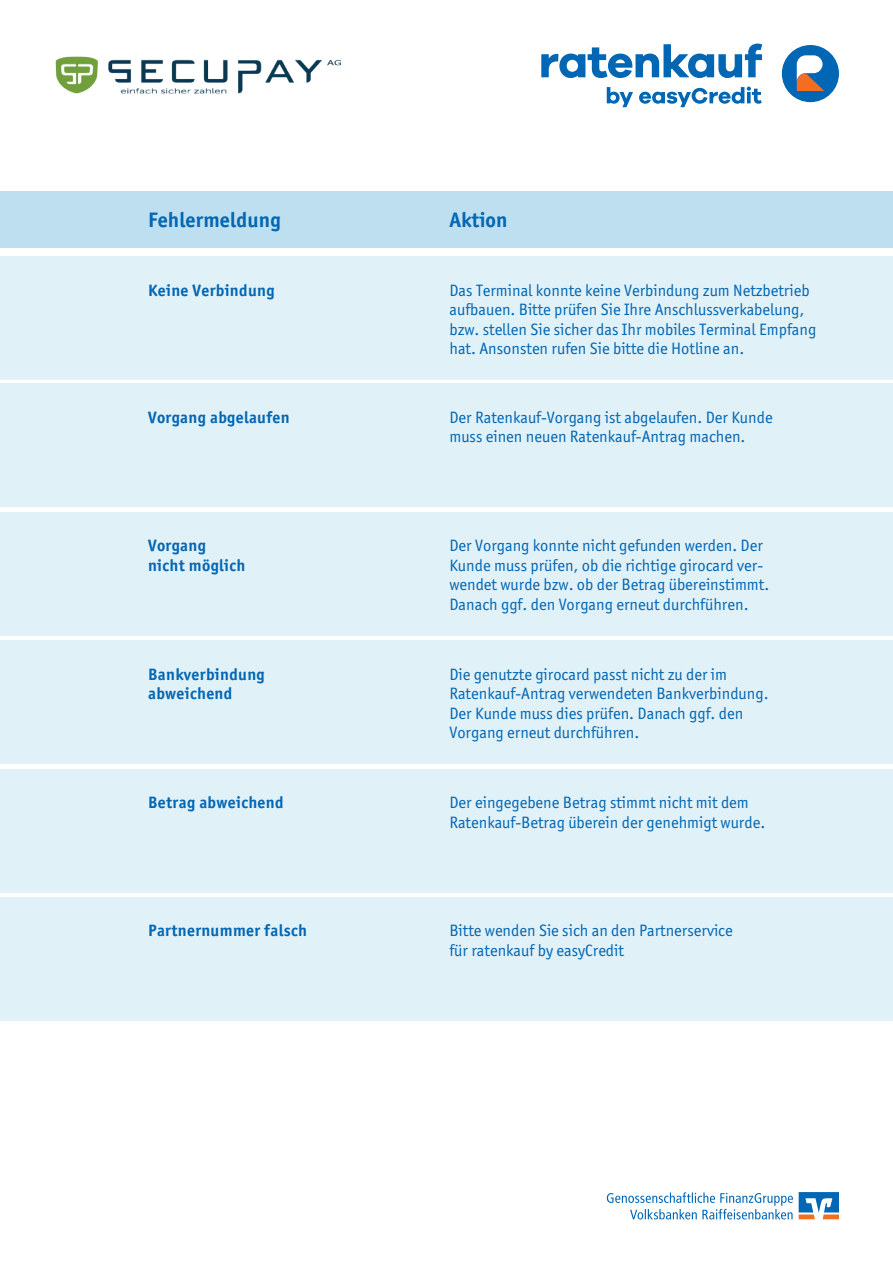
<style>
.page{position:relative;width:893px;height:1263px;background:#fff}
.page>*{position:absolute;margin:0;border:0;box-sizing:border-box;transform-origin:0 0}
.t1{font:700 21px "Officina San ITC";letter-spacing:.01em;color:#0166b3}
.t2{font:16.5px/19.5px "Officina San ITC";color:#0166b3}
.t3{font:700 16.5px/19.5px "Officina San ITC";letter-spacing:.02em;color:#0166b3}
</style>
<div class="page">
<div style="left:0;top:191px;width:893px;height:57px;background:#bddfef"></div>
<svg style="left:799px;top:1192px;width:40px;height:27px"></svg>
<svg style="left:607px;top:1192px;width:186px;height:27px"></svg>
<svg style="left:541px;top:44px;width:221px;height:34px"></svg>
<svg style="left:607px;top:87px;width:26px;height:20px"></svg>
<svg style="left:639px;top:87px;width:123px;height:20px"></svg>
<div style="left:782px;top:45px;width:57px;height:57px;background:#0166b3;border-radius:50%"></div>
<svg style="left:797px;top:55px;width:27px;height:36px"></svg>
<div style="left:0;top:256px;width:893px;height:124px;background:#e1f1f8"></div>
<div style="left:0;top:384px;width:893px;height:123px;background:#e1f1f8"></div>
<div style="left:0;top:512px;width:893px;height:123px;background:#e1f1f8"></div>
<div style="left:0;top:640px;width:893px;height:124px;background:#e1f1f8"></div>
<div style="left:0;top:769px;width:893px;height:123px;background:#e1f1f8"></div>
<div style="left:0;top:897px;width:893px;height:123px;background:#e1f1f8"></div>
<img style="left:55px;top:56px;width:287px;height:38px">
<p class="t1" style="left:148px;top:207px;width:134px">Fehlermeldung</p>
<p class="t1" style="left:449px;top:207px;width:59px">Aktion</p>
<p class="t3" style="left:148px;top:280px;width:128px">Keine Verbindung</p>
<p class="t2" style="left:449px;top:280px;width:368px">Das Terminal konnte keine Verbindung zum Netzbetrieb aufbauen. Bitte prüfen Sie Ihre Anschlussverkabelung, bzw. stellen Sie sicher das Ihr mobiles Terminal Empfang hat. Ansonsten rufen Sie bitte die Hotline an.</p>
<p class="t3" style="left:148px;top:407px;width:143px">Vorgang abgelaufen</p>
<p class="t2" style="left:449px;top:407px;width:325px">Der Ratenkauf-Vorgang ist abgelaufen. Der Kunde muss einen neuen Ratenkauf-Antrag machen.</p>
<p class="t3" style="left:148px;top:536px;width:99px">Vorgang nicht möglich</p>
<p class="t2" style="left:449px;top:536px;width:321px">Der Vorgang konnte nicht gefunden werden. Der Kunde muss prüfen, ob die richtige girocard ver&shy;wendet wurde bzw. ob der Betrag übereinstimmt.<br>Danach ggf. den Vorgang erneut durchführen.</p>
<p class="t3" style="left:148px;top:664px;width:118px">Bankverbindung abweichend</p>
<p class="t2" style="left:449px;top:664px;width:321px">Die genutzte girocard passt nicht zu der im Ratenkauf-Antrag verwendeten Bankverbindung.<br>Der Kunde muss dies prüfen. Danach ggf. den Vorgang erneut durchführen.</p>
<p class="t3" style="left:148px;top:792px;width:137px">Betrag abweichend</p>
<p class="t2" style="left:449px;top:793px;width:317px">Der eingegebene Betrag stimmt nicht mit dem<br>Ratenkauf-Betrag überein der genehmigt wurde.</p>
<p class="t3" style="left:148px;top:921px;width:160px">Partnernummer falsch</p>
<p class="t2" style="left:449px;top:921px;width:285px">Bitte wenden Sie sich an den Partnerservice für ratenkauf by easyCredit</p>
</div>
